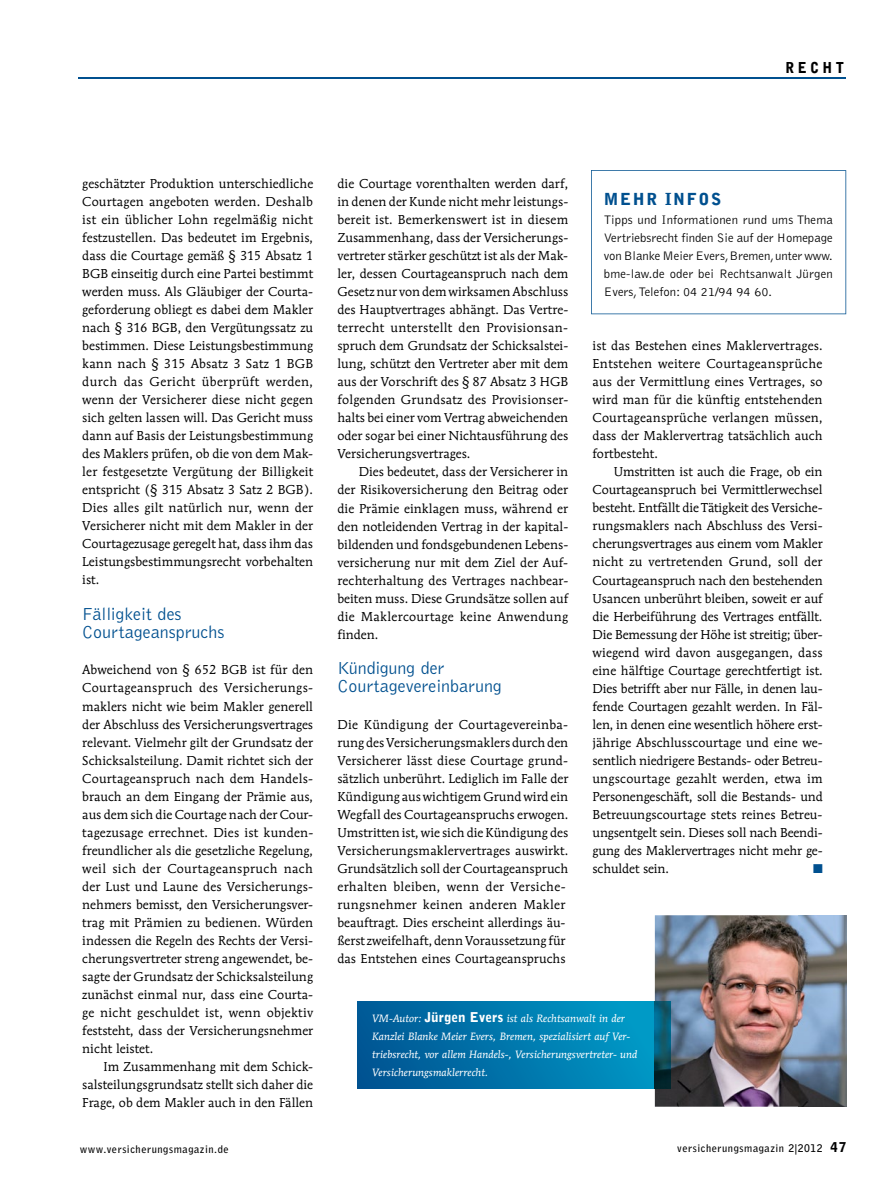
<style>
.page{position:relative;width:893px;height:1187px;background:#fff}
.page>*{position:absolute;margin:0;border:0;box-sizing:border-box;transform-origin:0 0}
.t1{font:300 18px/18px "Bell Gothic Std";color:#00508f}
.t2{font:900 16.5px "Bell Gothic Std";letter-spacing:.1em;color:#00508f}
.t3{font:900 15px "Bell Gothic Std";color:#000;scale:.9 1}
.t4{font:12.75px/18px "Mendoza Roman Std";color:#000;text-align:justify}
.t5{font:300 12.75px/18px "Bell Gothic Std";letter-spacing:.015em;color:#000;text-align:justify}
.t6{font:12.75px "Zapf Dingbats Std";color:#00508f}
.t7{font:italic 10.5px/18px "Mendoza Roman Std";color:#fff}
.t8{font:700 10.5px "Bell Gothic Std";letter-spacing:.05em;color:#000}
.s1{font-family:"Bell Gothic Std";font-weight:900;font-style:normal;font-size:13.5px}
.s2{font-weight:900;font-size:13.5px}
</style>
<div class="page">
<hr style="left:79px;top:77px;width:767px;height:2px;background:#00508f">
<svg style="left:591px;top:170px;width:255px;height:144px"></svg>
<div style="left:357px;top:1001px;width:298px;height:87px;background:linear-gradient(to right,#005492,#009ac7)"></div>
<img style="left:655px;top:915px;width:191px;height:191px">
<img style="left:655px;top:1001px;width:15px;height:87px">
<p class="t3" style="left:785px;top:59px;width:67px">recht</p>
<p class="t4" style="left:82px;top:175px;width:233px">geschätzter Produktion unterschiedliche Courtagen angeboten werden. Deshalb ist ein üblicher Lohn regelmäßig nicht festzustellen. Das bedeutet im Ergebnis, dass die Courtage gemäß § 315 Absatz 1<br>BGB einseitig durch eine Partei bestimmt werden muss. Als Gläubiger der Courta&shy;geforderung obliegt es dabei dem Makler nach § 316 BGB, den Vergütungssatz zu bestimmen. Diese Leistungsbestimmung kann nach § 315 Absatz 3 Satz 1 BGB durch das Gericht überprüft werden, wenn der Versicherer diese nicht gegen sich gelten lassen will. Das Gericht muss dann auf Basis der Leistungsbestimmung des Maklers prüfen, ob die von dem Mak&shy;ler festgesetzte Vergütung der Billigkeit entspricht (§ 315 Absatz 3 Satz 2 BGB).<br>Dies alles gilt natürlich nur, wenn der Versicherer nicht mit dem Makler in der Courtagezusage geregelt hat, dass ihm das Leistungsbestimmungsrecht vorbehalten ist.</p>
<h1 class="t1" style="left:82px;top:606px;width:144px">Fälligkeit des<br>Courtage anspruchs</h1>
<p class="t4" style="left:82px;top:661px;width:232px">Abweichend von § 652 BGB ist für den Courtageanspruch des Versicherungs&shy;maklers nicht wie beim Makler generell der Abschluss des Versicherungsvertrages relevant. Vielmehr gilt der Grundsatz der Schicksalsteilung. Damit richtet sich der Courtageanspruch nach dem Handels&shy;brauch an dem Eingang der Prämie aus, aus dem sich die Courtage nach der Cour&shy;tagezusage errechnet. Dies ist kunden&shy;freundlicher als die gesetzliche Regelung, weil sich der Courtageanspruch nach der Lust und Laune des Versicherungs&shy;nehmers bemisst, den Versicherungsver&shy;trag mit Prämien zu bedienen. Würden indessen die Regeln des Rechts der Versi&shy;cherungsvertreter streng angewendet, be&shy;sagte der Grundsatz der Schicksalsteilung zunächst einmal nur, dass eine Courta&shy;ge nicht geschuldet ist, wenn objektiv feststeht, dass der Versicherungsnehmer nicht leistet.</p>
<p class="t4" style="left:82px;top:1057px;width:232px;text-indent:21px">Im Zusammenhang mit dem Schick&shy;salsteilungsgrundsatz stellt sich daher die Frage, ob dem Makler auch in den Fällen</p>
<p class="t4" style="left:337px;top:175px;width:232px">die Courtage vorenthalten werden darf, in denen der Kunde nicht mehr leistungs&shy;bereit ist. Bemerkenswert ist in diesem Zusammenhang, dass der Versicherungs&shy;vertreter stärker geschützt ist als der Mak&shy;ler, dessen Courtageanspruch nach dem Gesetz nur von dem wirksamen Abschluss des Hauptvertrages abhängt. Das Vertre&shy;terrecht unterstellt den Provisionsan&shy;spruch dem Grundsatz der Schicksalstei&shy;lung, schützt den Vertreter aber mit dem aus der Vorschrift des § 87 Absatz 3 HGB folgenden Grundsatz des Provisionser&shy;halts bei einer vom Vertrag abweichenden oder sogar bei einer Nichtausführung des Versicherungsvertrages.</p>
<p class="t4" style="left:337px;top:463px;width:232px;text-indent:21px">Dies bedeutet, dass der Versicherer in der Risikoversicherung den Beitrag oder die Prämie einklagen muss, während er den notleidenden Vertrag in der kapital&shy;bildenden und fondsgebundenen Lebens&shy;versicherung nur mit dem Ziel der Auf&shy;rechterhaltung des Vertrages nachbear&shy;beiten muss. Diese Grundsätze sollen auf die Maklercourtage keine Anwendung finden.</p>
<h1 class="t1" style="left:337px;top:660px;width:166px">Kündigung der<br>Courtagevereinbarung</h1>
<p class="t4" style="left:337px;top:715px;width:233px;text-align:left">Die Kündigung der Courtagevereinba&shy;rung des Versicherungsmaklers durch den Versicherer lässt diese Courtage grund&shy;sätzlich unberührt. Lediglich im Falle der Kündigung aus wichtigem Grund wird ein Wegfall des Courtageanspruchs erwogen.<br>Umstritten ist, wie sich die Kündigung des Versicherungsmaklervertrages auswirkt.<br>Grundsätzlich soll der Courtageanspruch erhalten bleiben, wenn der Versiche&shy;rungsnehmer keinen anderen Makler beauftragt. Dies erscheint allerdings äu&shy;ßerst zweifelhaft, denn Voraussetzung für das Entstehen eines Courtageanspruchs</p>
<p class="t2" style="left:604px;top:189px;width:119px">Mehr inFOS</p>
<p class="t5" style="left:604px;top:211px;width:231px">Tipps und Informationen rund ums Thema Vertriebsrecht finden Sie auf der Homepage von Blanke Meier Evers, Bremen, unter www. bme-law.de oder bei Rechtsanwalt Jürgen Evers, Telefon: 04 21/94 94 60.</p>
<p class="t4" style="left:593px;top:337px;width:232px">ist das Bestehen eines Maklervertrages.<br>Entstehen weitere Courtageansprüche aus der Vermittlung eines Vertrages, so wird man für die künftig entstehenden Courtageansprüche verlangen müssen, dass der Maklervertrag tatsächlich auch fortbesteht.</p>
<p class="t4" style="left:593px;top:463px;width:232px;text-indent:21px">Umstritten ist auch die Frage, ob ein Courtageanspruch bei Vermittlerwechsel besteht. Entfällt die Tätigkeit des Versiche&shy;rungsmaklers nach Abschluss des Versi&shy;cherungsvertrages aus einem vom Makler nicht zu vertretenden Grund, soll der Courtageanspruch nach den bestehenden Usancen unberührt bleiben, soweit er auf die Herbeiführung des Vertrages entfällt.<br>Die Bemessung der Höhe ist streitig; über&shy;wiegend wird davon ausgegangen, dass eine hälftige Courtage gerechtfertigt ist.<br>Dies betrifft aber nur Fälle, in denen lau&shy;fende Courtagen gezahlt werden. In Fäl&shy;len, in denen eine wesentlich höhere erst&shy;jährige Abschlusscourtage und eine we&shy;sentlich niedrigere Bestands- oder Betreu&shy;ungscourtage gezahlt werden, etwa im Personengeschäft, soll die Bestands- und Betreuungscourtage stets reines Betreu&shy;ungsentgelt sein. Dieses soll nach Beendi&shy;gung des Maklervertrages nicht mehr ge&shy;schuldet sein.</p>
<p class="t6" style="left:813px;top:862px;width:11px">■</p>
<p class="t7" style="left:372px;top:1008px;width:267px">VM-Autor: <span class="s1">Jürgen evers</span> ist als Rechtsanwalt in der Kanzlei Blanke Meier Evers, Bremen, spezialisiert auf Ver&shy;triebsrecht, vor allem Handels-, Versicherungsvertreter- und Versicherungsmaklerrecht.</p>
<p class="t8" style="left:80px;top:1142px;width:151px">www.versicherungsmagazin.de</p>
<p class="t8" style="left:677px;top:1142px;width:170px">versicherungsmagazin 2|2012 <span class="s2">47</span></p>
</div>
